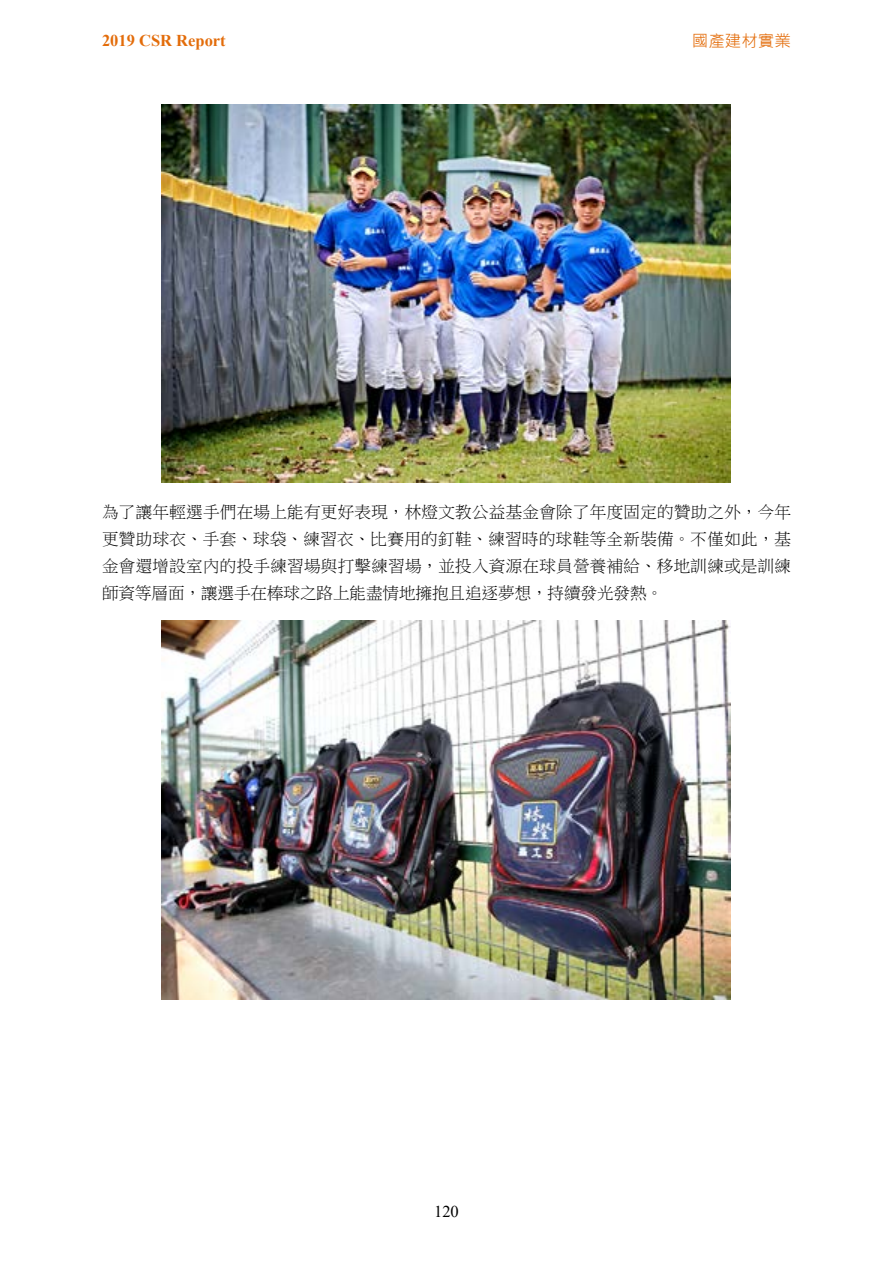
<style>
.page{position:relative;width:893px;height:1263px;background:#fff}
.page>*{position:absolute;margin:0;border:0;box-sizing:border-box;transform-origin:0 0}
.t1{font:16.5px/27px "P Ming Li U";color:#000;text-align:justify}
.t2{font:700 16.5px "Times New Roman";color:#e36c0a}
.t3{font:16.5px "Microsoft Jheng Hei";color:#e36c0a}
.t4{font:16.5px "Times New Roman";color:#000}
</style>
<div class="page">
<img style="left:161px;top:104px;width:570px;height:378px">
<img style="left:161px;top:620px;width:570px;height:380px">
<p class="t2" style="left:102px;top:28px;width:125px">2019 CSR Report</p>
<p class="t3" style="left:692px;top:30px;width:101px">國產建材實業</p>
<p class="t1" style="left:102px;top:498px;width:691px">為了讓年輕選手們在場上能有更好表現，林燈文教公益基金會除了年度固定的贊助之外，今年更贊助球衣、手套、球袋、練習衣、比賽用的釘鞋、練習時的球鞋等全新裝備。不僅如此，基金會還增設室內的投手練習場與打擊練習場，並投入資源在球員營養補給、移地訓練或是訓練師資等層面，讓選手在棒球之路上能盡情地擁抱且追逐夢想，持續發光發熱。</p>
<p class="t4" style="left:434px;top:1200px;width:26px">120</p>
</div>
